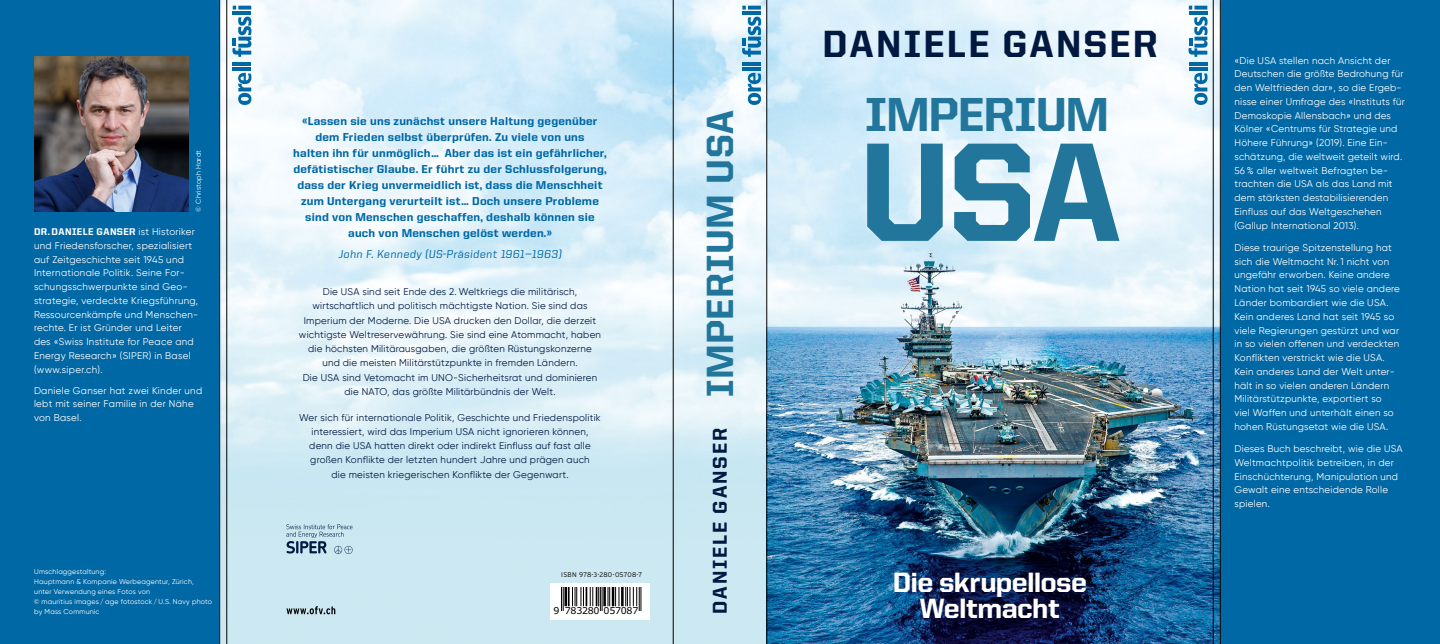
<style>
.page{position:relative;width:1440px;height:644px;background:#fff}
.page>*{position:absolute;margin:0;border:0;box-sizing:border-box;transform-origin:0 0}
.t1{font:800 140.8px "United Sans Reg";color:#22769b}
.t2{font:800 47.8px "United Sans Reg";letter-spacing:-.02em;color:#22769b}
.t3{font:800 38px "United Sans Reg";letter-spacing:.055em;color:#011941}
.t4{font:800 28px/25.6px "United Sans Reg";letter-spacing:-.025em;color:#fff;text-align:center}
.t5{font:800 20px "United Sans Reg";letter-spacing:.09em;color:#011941}
.t6{font:800 11.5px/16px "United Sans Reg";letter-spacing:.02em;color:#0068a5;text-align:center}
.t7{font:500 11.5px "United Sans Reg";color:#0068a5}
.t8{font:9.8px/13.7px "Gilroy";letter-spacing:.025em;color:#fff}
.t9{font:9.8px/14.3px "Gilroy";letter-spacing:.025em;color:#011941;text-align:center}
.t10{font:800 9.8px "United Sans Reg";letter-spacing:.04em;color:#fff}
.t11{font:9.5px "Verdana";letter-spacing:-.03em;color:#000}
.t12{font:7px/10px "Gilroy";letter-spacing:.03em;color:#fff}
.t13{font:300 6.8px "Interstate";letter-spacing:.025em;color:#000}
.s1{font-family:"Gilroy";font-weight:400}
.s2{font-size:38px;color:#22769b}
</style>
<div class="page">
<div style="left:0;top:0;width:1440px;height:643px;background:#0068a5"></div>
<img style="left:221px;top:0;width:546px;height:643px">
<svg style="left:287px;top:606px;width:48px;height:8px"></svg>
<div style="left:550px;top:583px;width:99px;height:36px;background:#fff"></div>
<svg style="left:561px;top:587px;width:81px;height:23px"></svg>
<img style="left:768px;top:0;width:452px;height:643px">
<img style="left:34px;top:57px;width:155px;height:154px">
<svg style="left:286px;top:524px;width:67px;height:30px;background:#a0bbcb"></svg>
<svg style="left:1194px;top:73px;width:14px;height:32px"></svg>
<hr style="left:1189px;top:67px;width:18px;height:4px;background:#0068a5">
<hr style="left:1189px;top:62px;width:18px;height:3px;background:#0068a5">
<hr style="left:1189px;top:12px;width:18px;height:3px;background:#0068a5">
<svg style="left:1189px;top:6px;width:18px;height:4px"></svg>
<svg style="left:1189px;top:17px;width:19px;height:40px"></svg>
<svg style="left:748px;top:73px;width:13px;height:32px"></svg>
<hr style="left:742px;top:67px;width:19px;height:4px;background:#0068a5">
<hr style="left:742px;top:62px;width:19px;height:3px;background:#0068a5">
<hr style="left:742px;top:12px;width:19px;height:3px;background:#0068a5">
<svg style="left:742px;top:6px;width:19px;height:4px"></svg>
<svg style="left:742px;top:17px;width:19px;height:40px"></svg>
<svg style="left:238px;top:73px;width:13px;height:32px"></svg>
<hr style="left:233px;top:67px;width:18px;height:4px;background:#0068a5">
<hr style="left:233px;top:62px;width:18px;height:3px;background:#0068a5">
<hr style="left:233px;top:12px;width:18px;height:3px;background:#0068a5">
<svg style="left:233px;top:6px;width:18px;height:4px"></svg>
<svg style="left:232px;top:17px;width:19px;height:40px"></svg>
<hr style="left:227px;top:0;width:1px;height:643px;background:#000">
<hr style="left:220px;top:0;width:1px;height:643px;background:#000">
<hr style="left:673px;top:0;width:1px;height:643px;background:#000">
<hr style="left:767px;top:0;width:1px;height:643px;background:#000">
<hr style="left:1213px;top:0;width:1px;height:643px;background:#000">
<hr style="left:1220px;top:0;width:1px;height:643px;background:#000">
<p class="t12" style="left:193px;top:211px;width:63px;rotate:-90deg">© Christoph Hardt</p>
<p class="t10" style="left:34px;top:226px;width:162px">DR. DANIELE GANSER <span class="s1">ist Historiker</span></p>
<p class="t8" style="left:34px;top:238px;width:166px">und Friedensforscher, spezialisiert auf Zeitgeschichte seit 1945 und Internationale Politik. Seine For&shy;schungsschwerpunkte sind Geo&shy;strategie, verdeckte Kriegsführung, Ressourcenkämpfe und Menschen&shy;rechte. Er ist Gründer und Leiter des «Swiss Institute for Peace and Energy Research» (SIPER) in Basel (www.siper.ch).</p>
<p class="t8" style="left:34px;top:383px;width:170px">Daniele Ganser hat zwei Kinder und lebt mit seiner Familie in der Nähe von Basel.</p>
<p class="t12" style="left:34px;top:566px;width:180px">Umschlaggestaltung:<br>Hauptmann &amp; Kompanie Werbeagentur, Zürich, unter Verwendung eines Fotos von<br>© mauritius images/ age fotostock / U.S. Navy photo by Mass Communic</p>
<p class="t6" style="left:293px;top:113px;width:315px">«Lassen sie uns zunächst unsere Haltung gegenüber dem Frieden selbst überprüfen. Zu viele von uns<br>halten ihn für unmöglich… Aber das ist ein gefährlicher, defätistischer Glaube. Er führt zu der Schlussfolgerung, dass der Krieg unvermeidlich ist, dass die Menschheit zum Untergang verurteilt ist… Doch unsere Probleme sind von Menschen geschaffen, deshalb können sie auch von Menschen gelöst werden.»</p>
<p class="t7" style="left:338px;top:248px;width:226px">John F. Kennedy (US-Präsident 1961–1963)</p>
<p class="t9" style="left:299px;top:284px;width:304px">Die USA sind seit Ende des 2. Weltkriegs die militärisch, wirtschaftlich und politisch mächtigste Nation. Sie sind das Imperium der Moderne. Die USA drucken den Dollar, die derzeit wichtigste Weltreservewährung. Sie sind eine Atommacht, haben die höchsten Militärausgaben, die größten Rüstungskonzerne und die meisten Militärstützpunkte in fremden Ländern.<br>Die USA sind Vetomacht im UNO-Sicherheitsrat und dominieren die NATO, das größte Militärbündnis der Welt.</p>
<p class="t9" style="left:299px;top:410px;width:303px">Wer sich für internationale Politik, Geschichte und Friedenspolitik interessiert, wird das Imperium USA nicht ignorieren können, denn die USA hatten direkt oder indirekt Einfluss auf fast alle großen Konflikte der letzten hundert Jahre und prägen auch<br>die meisten kriegerischen Konflikte der Gegenwart.</p>
<p class="t13" style="left:561px;top:571px;width:82px">ISBN 978-3-280-05708-7</p>
<p class="t11" style="left:553px;top:604px;width:86px">9 783280 057087</p>
<h3 class="t5" style="left:709px;top:613px;width:505px;rotate:-90deg">DANIELE GANSER <span class="s2">IMPERIUM USA</span></h3>
<h3 class="t3" style="left:822px;top:23px;width:337px">DANIELE GANSER</h3>
<h2 class="t2" style="left:865px;top:88px;width:246px">IMPERIUM</h2>
<h1 class="t1" style="left:859px;top:115px;width:263px">USA</h1>
<h3 class="t4" style="left:893px;top:569px;width:196px">Die skrupellose<br>Weltmacht</h3>
<p class="t8" style="left:1234px;top:53px;width:172px">«Die USA stellen nach Ansicht der Deutschen die größte Bedrohung für den Weltfrieden dar», so die Ergeb&shy;nisse einer Umfrage des «Instituts für Demoskopie Allensbach» und des Kölner «Centrums für Strategie und Höhere Führung» (2019). Eine Ein&shy;schätzung, die weltweit geteilt wird.<br>56 % aller weltweit Befragten be&shy;trachten die USA als das Land mit dem stärksten destabilisierenden Einfluss auf das Weltgeschehen (Gallup International 2013).</p>
<p class="t8" style="left:1234px;top:240px;width:167px">Diese traurige Spitzenstellung hat sich die Weltmacht Nr. 1 nicht von ungefähr erworben. Keine andere Nation hat seit 1945 so viele andere Länder bombardiert wie die USA.<br>Kein anderes Land hat seit 1945 so viele Regierungen gestürzt und war in so vielen offenen und verdeckten Konflikten verstrickt wie die USA.<br>Kein anderes Land der Welt unter&shy;hält in so vielen anderen Ländern Militärstützpunkte, exportiert so<br>viel Waffen und unterhält einen so hohen Rüstungsetat wie die USA.</p>
<p class="t8" style="left:1234px;top:441px;width:170px">Dieses Buch beschreibt, wie die USA<br>Weltmachtpolitik betreiben, in der<br>Einschüchterung, Manipulation und<br>Gewalt eine entscheidende Rolle spielen.</p>
</div>
